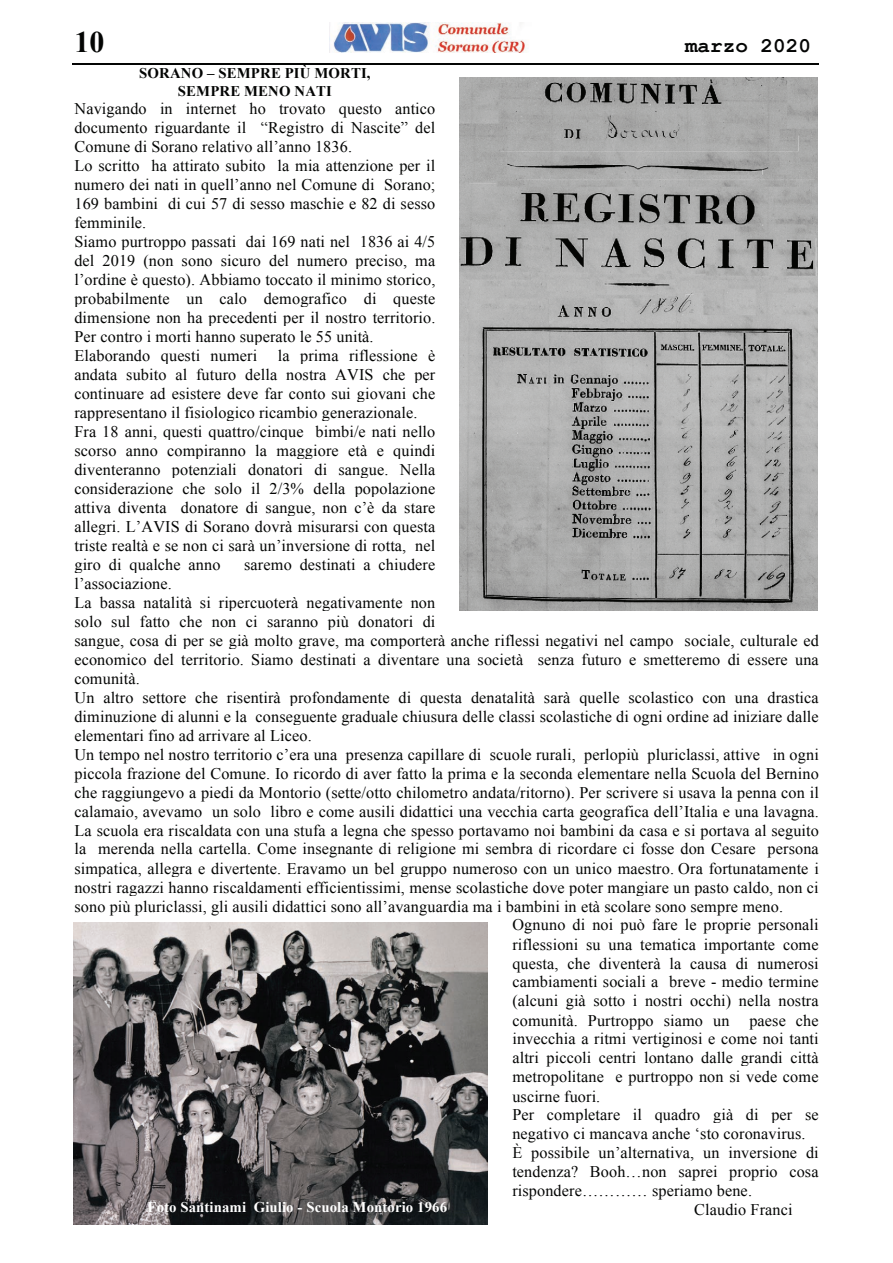
<style>
.page{position:relative;width:893px;height:1263px;background:#fff}
.page>*{position:absolute;margin:0;border:0;box-sizing:border-box;transform-origin:0 0}
.t1{font:700 29.85px "Times New Roman";color:#040504}
.t2{font:700 20.85px "Courier New";letter-spacing:.005em;color:#040504}
.t3{font:16.2px/19px "Times New Roman";letter-spacing:.01em;color:#040504}
.t4{font:700 14.7px "Times New Roman";letter-spacing:.01em;color:#fff}
.t5{font:700 14.7px/17.2px "Times New Roman";letter-spacing:.01em;color:#040504;text-align:center}
</style>
<div class="page">
<img style="left:329px;top:22px;width:199px;height:30px">
<hr style="left:72px;top:63px;width:747px;height:2px;background:#040504">
<img style="left:74px;top:923px;width:414px;height:302px">
<img style="left:460px;top:77px;width:357px;height:534px">
<h1 class="t1" style="left:74px;top:22px;width:31px">10</h1>
<p class="t2" style="left:685px;top:33px;width:127px">marzo 2020</p>
<p class="t5" style="left:139px;top:64px;width:233px">SORANO – SEMPRE PIÙ MORTI,<br>SEMPRE MENO NATI</p>
<p class="t3" style="left:74px;top:99px;width:362px">Navigando in internet ho trovato questo antico documento riguardante il “Registro di Nascite” del Comune di Sorano relativo all’anno 1836.<br>Lo scritto ha attirato subito la mia attenzione per il numero dei nati in quell’anno nel Comune di Sorano; 169 bambini di cui 57 di sesso maschie e 82 di sesso femminile.<br>Siamo purtroppo passati dai 169 nati nel 1836 ai 4/5 del 2019 (non sono sicuro del numero preciso, ma l’ordine è questo). Abbiamo toccato il minimo storico, probabilmente un calo demografico di queste dimensione non ha precedenti per il nostro territorio.<br>Per contro i morti hanno superato le 55 unità.<br>Elaborando questi numeri</p>
<p class="t3" style="left:74px;top:346px;width:362px;text-indent:204px">la prima riflessione è andata subito al futuro della nostra AVIS che per continuare ad esistere deve far conto sui giovani che rappresentano il fisiologico ricambio generazionale.<br>Fra 18 anni, questi quattro/cinque bimbi/e nati nello scorso anno compiranno la maggiore età e quindi diventeranno potenziali donatori di sangue. Nella considerazione che solo il 2/3% della popolazione attiva diventa donatore di sangue, non c’è da stare allegri. L’AVIS di Sorano dovrà misurarsi con questa triste realtà e se non ci sarà un’inversione di rotta, nel giro di qualche anno</p>
<p class="t3" style="left:244px;top:555px;width:193px">saremo destinati a chiudere</p>
<p class="t3" style="left:74px;top:574px;width:99px">l’associazione.</p>
<p class="t3" style="left:74px;top:592px;width:362px">La bassa natalità si ripercuoterà negativamente non</p>
<p class="t3" style="left:74px;top:612px;width:362px">solo sul fatto che non ci saranno più donatori di</p>
<p class="t3" style="left:74px;top:631px;width:746px">sangue, cosa di per se già molto grave, ma comporterà anche riflessi negativi nel campo sociale, culturale ed</p>
<p class="t3" style="left:74px;top:649px;width:746px">economico del territorio. Siamo destinati a diventare una società senza futuro e smetteremo di essere una</p>
<p class="t3" style="left:74px;top:668px;width:67px">comunità.</p>
<p class="t3" style="left:74px;top:688px;width:746px">Un altro settore che risentirà profondamente di questa denatalità sarà quelle scolastico con una drastica</p>
<p class="t3" style="left:74px;top:706px;width:746px">diminuzione di alunni e la conseguente graduale chiusura delle classi scolastiche di ogni ordine ad iniziare dalle</p>
<p class="t3" style="left:74px;top:725px;width:239px">elementari fino ad arrivare al Liceo.</p>
<p class="t3" style="left:74px;top:744px;width:746px">Un tempo nel nostro territorio c’era una presenza capillare di scuole rurali, perlopiù pluriclassi, attive in ogni</p>
<p class="t3" style="left:74px;top:764px;width:746px">piccola frazione del Comune. Io ricordo di aver fatto la prima e la seconda elementare nella Scuola del Bernino</p>
<p class="t3" style="left:74px;top:782px;width:746px">che raggiungevo a piedi da Montorio (sette/otto chilometro andata/ritorno). Per scrivere si usava la penna con il</p>
<p class="t3" style="left:74px;top:801px;width:746px">calamaio, avevamo un solo libro e come ausili didattici una vecchia carta geografica dell’Italia e una lavagna.</p>
<p class="t3" style="left:75px;top:820px;width:746px">La scuola era riscaldata con una stufa a legna che spesso portavamo noi bambini da casa e si portava al seguito</p>
<p class="t3" style="left:75px;top:839px;width:746px">la merenda nella cartella. Come insegnante di religione mi sembra di ricordare ci fosse don Cesare persona</p>
<p class="t3" style="left:74px;top:858px;width:746px">simpatica, allegra e divertente. Eravamo un bel gruppo numeroso con un unico maestro. Ora fortunatamente i</p>
<p class="t3" style="left:74px;top:877px;width:746px">nostri ragazzi hanno riscaldamenti efficientissimi, mense scolastiche dove poter mangiare un pasto caldo, non ci</p>
<p class="t3" style="left:74px;top:896px;width:710px">sono più pluriclassi, gli ausili didattici sono all’avanguardia ma i bambini in età scolare sono sempre meno.</p>
<p class="t3" style="left:512px;top:915px;width:308px">Ognuno di noi può fare le proprie personali</p>
<p class="t3" style="left:512px;top:934px;width:308px">riflessioni su una tematica importante come</p>
<p class="t3" style="left:512px;top:953px;width:308px">questa, che diventerà la causa di numerosi</p>
<p class="t3" style="left:512px;top:972px;width:308px">cambiamenti sociali a breve - medio termine</p>
<p class="t3" style="left:512px;top:991px;width:308px">(alcuni già sotto i nostri occhi) nella nostra</p>
<p class="t3" style="left:512px;top:1010px;width:308px">comunità. Purtroppo siamo un paese che</p>
<p class="t3" style="left:512px;top:1029px;width:308px">invecchia a ritmi vertiginosi e come noi tanti</p>
<p class="t3" style="left:512px;top:1048px;width:308px">altri piccoli centri lontano dalle grandi città</p>
<p class="t3" style="left:512px;top:1067px;width:308px">metropolitane e purtroppo non si vede come</p>
<p class="t3" style="left:512px;top:1086px;width:89px">uscirne fuori.</p>
<p class="t3" style="left:512px;top:1105px;width:308px">Per completare il quadro già di per se</p>
<p class="t3" style="left:512px;top:1124px;width:295px">negativo ci mancava anche ‘sto coronavirus.</p>
<p class="t3" style="left:512px;top:1143px;width:308px">È possibile un’alternativa, un inversione di</p>
<p class="t3" style="left:512px;top:1162px;width:308px">tendenza? Booh…non saprei proprio cosa</p>
<p class="t3" style="left:512px;top:1181px;width:241px">rispondere………… speriamo bene.</p>
<p class="t4" style="left:148px;top:1197px;width:301px">Foto Santinami Giulio - Scuola Montorio 1966</p>
<p class="t3" style="left:694px;top:1200px;width:100px">Claudio Franci</p>
</div>
